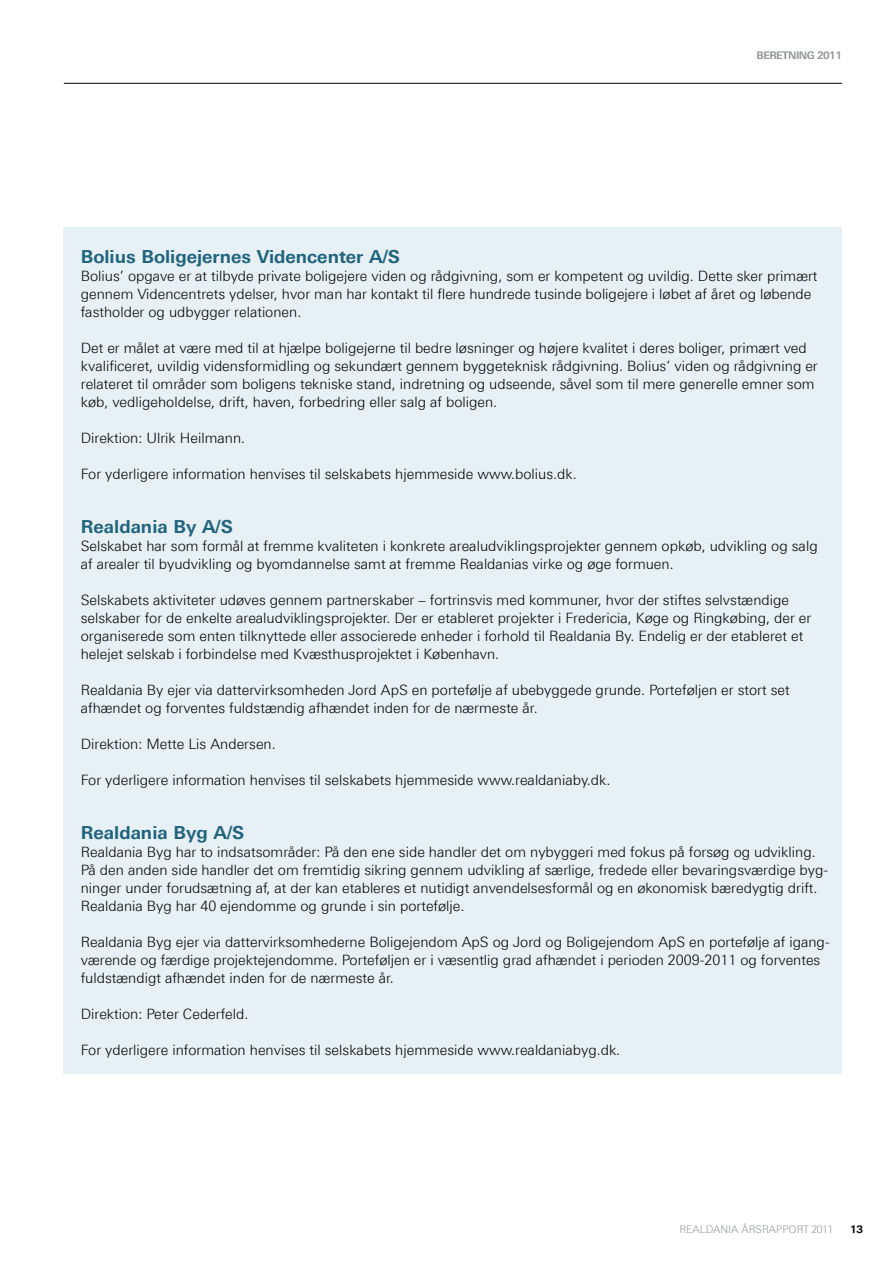
<style>
.page{position:relative;width:893px;height:1263px;background:#fff}
.page>*{position:absolute;margin:0;border:0;box-sizing:border-box;transform-origin:0 0}
.t1{font:700 18px "Linotype Univers 630";color:#20637d}
.t2{font:300 14.25px/18px "Linotype Univers 330";color:#000}
.t3{font:300 10.5px "Linotype Univers 330";color:#939598}
.t4{font:700 10.5px "Linotype Univers 630";letter-spacing:-.05em;color:#939598}
.t5{font:700 10.5px "Linotype Univers 630";color:#000}
</style>
<div class="page">
<div style="left:64px;top:227px;width:778px;height:847px;background:#e6f0f5"></div>
<hr style="left:64px;top:83px;width:778px;height:1px;background:#000">
<p class="t4" style="left:756px;top:49px;width:87px">Beretning 2011</p>
<p class="t1" style="left:81px;top:246px;width:319px">Bolius Boligejernes Videncenter A/S</p>
<p class="t2" style="left:81px;top:267px;width:738px">Bolius’ opgave er at tilbyde private boligejere viden og rådgivning, som er kompetent og uvildig. Dette sker primært gennem Videncentrets ydelser, hvor man har kontakt til flere hundrede tusinde boligejere i løbet af året og løbende fastholder og udbygger relationen.</p>
<p class="t2" style="left:81px;top:339px;width:738px">Det er målet at være med til at hjælpe boligejerne til bedre løsninger og højere kvalitet i deres boliger, primært ved kvalificeret, uvildig vidensformidling og sekundært gennem byggeteknisk rådgivning. Bolius’ viden og rådgivning er relateret til områder som boligens tekniske stand, indretning og udseende, såvel som til mere generelle emner som køb, vedligeholdelse, drift, haven, forbedring eller salg af boligen.</p>
<p class="t2" style="left:81px;top:429px;width:166px">Direktion: Ulrik Heilmann.</p>
<p class="t2" style="left:81px;top:465px;width:497px">For yderligere information henvises til selskabets hjemmeside www.bolius.dk.</p>
<p class="t1" style="left:81px;top:516px;width:152px">Realdania By A/S</p>
<p class="t2" style="left:81px;top:537px;width:738px">Selskabet har som formål at fremme kvaliteten i konkrete arealudviklingsprojekter gennem opkøb, udvikling og salg af arealer til byudvikling og byomdannelse samt at fremme Realdanias virke og øge formuen.</p>
<p class="t2" style="left:81px;top:591px;width:732px">Selskabets aktiviteter udøves gennem partnerskaber – fortrinsvis med kommuner, hvor der stiftes selvstændige selskaber for de enkelte arealudviklingsprojekter. Der er etableret projekter i Fredericia, Køge og Ringkøbing, der er organiserede som enten tilknyttede eller associerede enheder i forhold til Realdania By. Endelig er der etableret et helejet selskab i forbindelse med Kvæsthusprojektet i København.</p>
<p class="t2" style="left:81px;top:681px;width:710px">Realdania By ejer via dattervirksomheden Jord ApS en portefølje af ubebyggede grunde. Porteføljen er stort set afhændet og forventes fuldstændig afhændet inden for de nærmeste år.</p>
<p class="t2" style="left:81px;top:735px;width:196px">Direktion: Mette Lis Andersen.</p>
<p class="t2" style="left:81px;top:771px;width:531px">For yderligere information henvises til selskabets hjemmeside www.realdaniaby.dk.</p>
<p class="t1" style="left:81px;top:822px;width:163px">Realdania Byg A/S</p>
<p class="t2" style="left:81px;top:843px;width:749px">Realdania Byg har to indsatsområder: På den ene side handler det om nybyggeri med fokus på forsøg og udvikling.<br>På den anden side handler det om fremtidig sikring gennem udvikling af særlige, fredede eller bevaringsværdige byg&shy;ninger under forudsætning af, at der kan etableres et nutidigt anvendelsesformål og en økonomisk bæredygtig drift.<br>Realdania Byg har 40 ejendomme og grunde i sin portefølje.</p>
<p class="t2" style="left:81px;top:933px;width:750px">Realdania Byg ejer via dattervirksomhederne Boligejendom ApS og Jord og Boligejendom ApS en portefølje af igang&shy;værende og færdige projektejendomme. Porteføljen er i væsentlig grad afhændet i perioden 2009-2011 og forventes fuldstændigt afhændet inden for de nærmeste år.</p>
<p class="t2" style="left:81px;top:1005px;width:169px">Direktion: Peter Cederfeld.</p>
<p class="t2" style="left:81px;top:1041px;width:541px">For yderligere information henvises til selskabets hjemmeside www.realdaniabyg.dk.</p>
<p class="t3" style="left:679px;top:1223px;width:156px">realdania årsrapport 2011</p>
<p class="t5" style="left:850px;top:1223px;width:15px">13</p>
</div>
